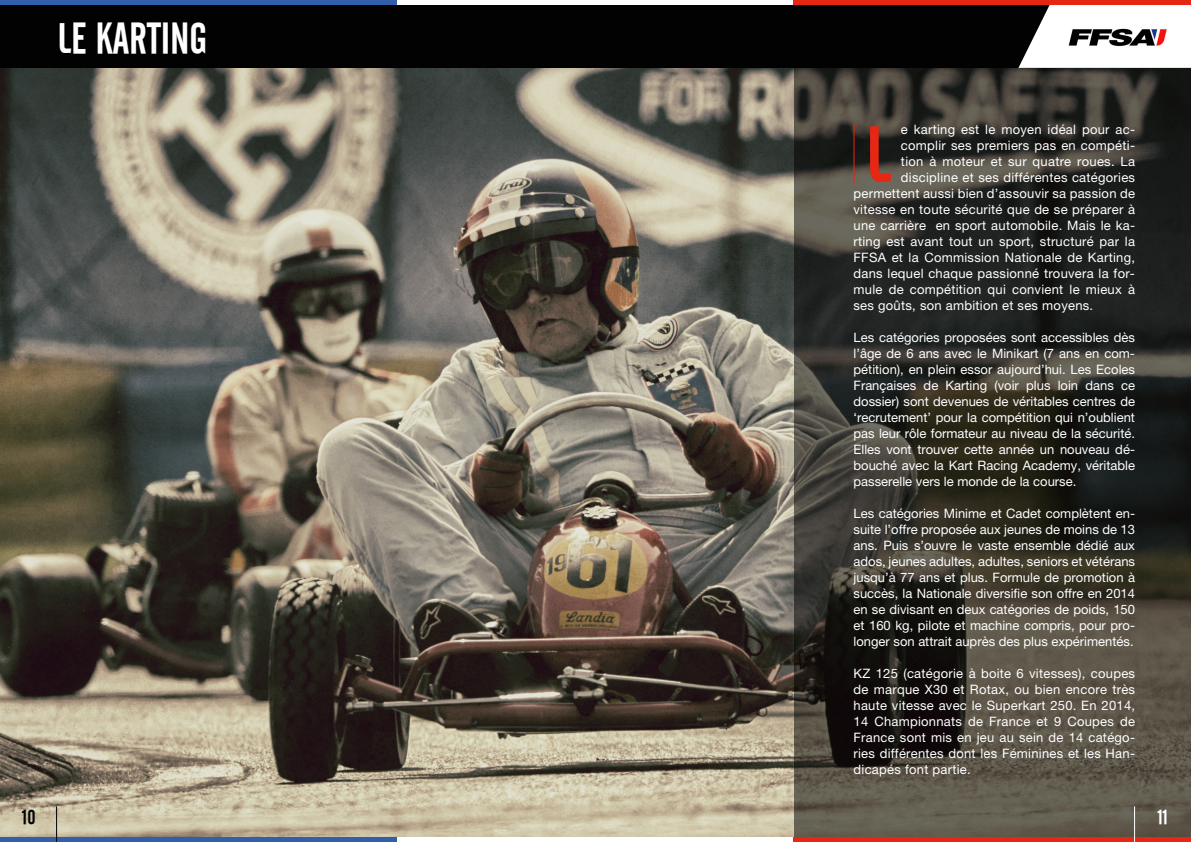
<style>
.page{position:relative;width:1191px;height:842px;background:#fff}
.page>*{position:absolute;margin:0;border:0;box-sizing:border-box;transform-origin:0 0}
.t1{font:79px "Cafeta";color:#e52713}
.t2{font:42.5px "Cafeta";color:#fff}
.t3{font:20px "Cafeta";color:#020203}
.t4{font:20px "Cafeta";color:#fff}
.t5{font:13px/16px "Helvetica Neue LT Pro";letter-spacing:.02em;color:#fff;text-align:justify}
</style>
<div class="page">
<img style="left:0;top:68px;width:794px;height:769px">
<svg style="left:794px;top:68px;width:397px;height:769px;background:#36342d"></svg>
<div style="left:0;top:0;width:1191px;height:68px;background:#020203"></div>
<div style="left:0;top:837px;width:397px;height:5px;background:#325faa"></div>
<div style="left:793px;top:837px;width:398px;height:5px;background:#e52713"></div>
<hr style="left:56px;top:806px;width:1px;height:36px;background:#020203">
<hr style="left:1134px;top:806px;width:1px;height:36px;background:#fff">
<svg style="left:1018px;top:4px;width:173px;height:65px;background:#dad6d6"></svg>
<hr style="left:0;top:0;width:397px;height:4px;background:#325faa">
<hr style="left:397px;top:0;width:396px;height:4px;background:#fff">
<hr style="left:793px;top:0;width:398px;height:4px;background:#e52713">
<img style="left:1063px;top:23px;width:111px;height:27px">
<hr style="left:853px;top:124px;width:1px;height:59px;background:#e52713">
<h2 class="t2" style="left:57px;top:15px;width:152px">LE KARTING</h2>
<p class="t5" style="left:901px;top:121px;width:236px">e karting est le moyen idéal pour ac-</p>
<p class="t5" style="left:901px;top:137px;width:236px">complir ses premiers pas en compéti-</p>
<p class="t5" style="left:901px;top:153px;width:236px">tion à moteur et sur quatre roues. La</p>
<p class="t5" style="left:901px;top:169px;width:236px">discipline et ses différentes catégories</p>
<p class="t5" style="left:853px;top:185px;width:283px">permettent aussi bien d’assouvir sa passion de</p>
<p class="t5" style="left:853px;top:201px;width:283px">vitesse en toute sécurité que de se préparer à</p>
<p class="t5" style="left:853px;top:217px;width:283px">une carrière en sport automobile. Mais le ka-</p>
<p class="t5" style="left:853px;top:233px;width:283px">rting est avant tout un sport, structuré par la</p>
<p class="t5" style="left:853px;top:249px;width:283px">FFSA et la Commission Nationale de Karting,</p>
<p class="t5" style="left:853px;top:265px;width:283px">dans lequel chaque passionné trouvera la for-</p>
<p class="t5" style="left:853px;top:281px;width:283px">mule de compétition qui convient le mieux à</p>
<p class="t5" style="left:853px;top:297px;width:241px">ses goûts, son ambition et ses moyens.</p>
<p class="t5" style="left:853px;top:329px;width:283px">Les catégories proposées sont accessibles dès l’âge de 6 ans avec le Minikart (7 ans en com&shy;pétition), en plein essor aujourd’hui. Les Ecoles Françaises de Karting (voir plus loin dans ce dossier) sont devenues de véritables centres de ‘recrutement’ pour la compétition qui n’oublient pas leur rôle formateur au niveau de la sécurité.<br>Elles vont trouver cette année un nouveau dé&shy;bouché avec la Kart Racing Academy, véritable passerelle vers le monde de la course.</p>
<p class="t5" style="left:853px;top:505px;width:283px">Les catégories Minime et Cadet complètent en&shy;suite l’offre proposée aux jeunes de moins de 13 ans. Puis s’ouvre le vaste ensemble dédié aux ados, jeunes adultes, adultes, seniors et vétérans jusqu’à 77 ans et plus. Formule de promotion à succès, la Nationale diversifie son offre en 2014 en se divisant en deux catégories de poids, 150 et 160 kg, pilote et machine compris, pour pro&shy;longer son attrait auprès des plus expérimentés.</p>
<p class="t5" style="left:853px;top:665px;width:283px">KZ 125 (catégorie à boite 6 vitesses), coupes de marque X30 et Rotax, ou bien encore très haute vitesse avec le Superkart 250. En 2014, 14 Championnats de France et 9 Coupes de France sont mis en jeu au sein de 14 catégo&shy;ries différentes dont les Féminines et les Han&shy;dicapés font partie.</p>
<h1 class="t1" style="left:864px;top:110px;width:28px">L</h1>
<h3 class="t3" style="left:22px;top:806px;width:15px">10</h3>
<h3 class="t4" style="left:1157px;top:806px;width:12px">11</h3>
</div>
